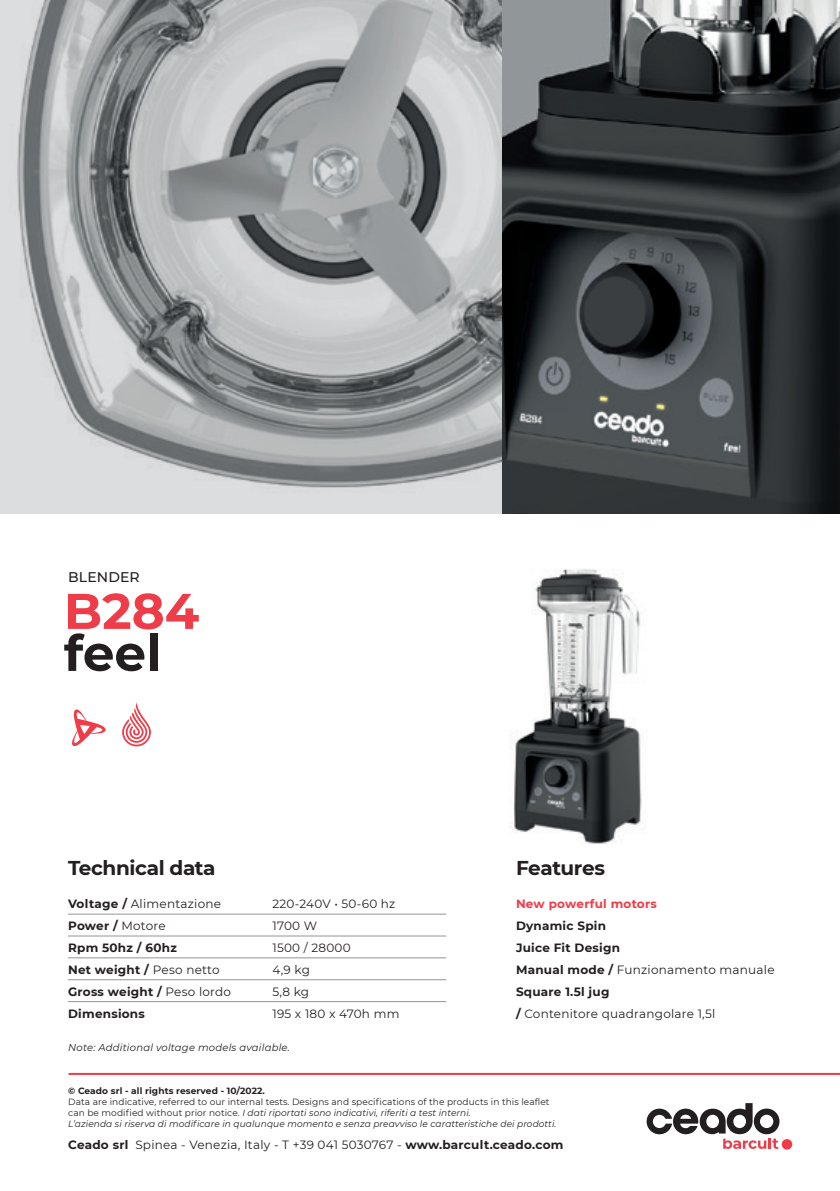
<style>
.page{position:relative;width:840px;height:1191px;background:#fff}
.page>*{position:absolute;margin:0;border:0;box-sizing:border-box;transform-origin:0 0}
.Testo_Contenuto{font:700 50px "Montserrat";color:#ee3d49}
.Testo_Contenuto-2{font:700 50px "Montserrat";color:#231f20}
.Sotto_-_Sottotitoli{font:700 20px "Montserrat";letter-spacing:-.02em;color:#231f20}
.Sotto_-_Sottotitoli-2{font:500 14px "Montserrat";letter-spacing:.01em;color:#231f20}
.Testo{font:12px "Montserrat";letter-spacing:.02em;color:#231f20}
.Testo-2{font:700 12px "Montserrat";letter-spacing:.02em;color:#231f20}
.Testo-3{font:700 12px "Montserrat";letter-spacing:.02em;color:#ee3d49}
.Testo-4{font:italic 10px "Montserrat";letter-spacing:.02em;color:#231f20}
.t1{font:9px/11px "Montserrat";letter-spacing:.01em;color:#231f20}
.t2{font:italic 9px "Montserrat";letter-spacing:.01em;color:#231f20}
.t3{font:700 9px "Montserrat";letter-spacing:.01em;color:#231f20}
.s1{font-weight:700}
.s2{font-weight:400}
.s3{font-style:italic}
</style>
<div class="page">
<img style="left:0;top:0;width:502px;height:513px">
<hr style="left:68px;top:913px;width:377px;height:1px;background:#909597">
<hr style="left:68px;top:935px;width:377px;height:1px;background:#909597">
<hr style="left:68px;top:957px;width:377px;height:1px;background:#909597">
<hr style="left:68px;top:979px;width:377px;height:1px;background:#909597">
<hr style="left:68px;top:1001px;width:377px;height:1px;background:#909597">
<svg style="left:122px;top:702px;width:29px;height:44px"></svg>
<svg style="left:72px;top:709px;width:34px;height:37px"></svg>
<hr style="left:69px;top:1073px;width:770px;height:2px;background:#ee3d49">
<div style="left:781px;top:1139px;width:10px;height:10px;background:#ee3d49;border-radius:50%"></div>
<svg style="left:646px;top:1103px;width:133px;height:45px"></svg>
<img style="left:510px;top:569px;width:132px;height:275px">
<img style="left:502px;top:0;width:337px;height:513px">
<p class="Sotto_-_Sottotitoli-2" style="left:68px;top:567px;width:73px">BLENDER</p>
<p class="Testo_Contenuto" style="left:64px;top:575px;width:137px">B284</p>
<p class="Testo_Contenuto-2" style="left:64px;top:617px;width:99px">feel</p>
<p class="Sotto_-_Sottotitoli" style="left:68px;top:853px;width:149px">Technical data</p>
<p class="Sotto_-_Sottotitoli" style="left:515px;top:853px;width:91px">Features</p>
<p class="Testo" style="left:68px;top:895px;width:154px"><span class="s1">Voltage /</span> Alimentazione</p>
<p class="Testo-2" style="left:68px;top:916px;width:99px">Power / <span class="s2">Motore</span></p>
<p class="Testo-2" style="left:68px;top:938px;width:110px">Rpm 50hz / 60hz</p>
<p class="Testo-2" style="left:68px;top:960px;width:153px">Net weight / <span class="s2">Peso netto</span></p>
<p class="Testo-2" style="left:68px;top:982px;width:164px">Gross weight / <span class="s2">Peso lordo</span></p>
<p class="Testo-2" style="left:68px;top:1004px;width:78px">Dimensions</p>
<p class="Testo" style="left:272px;top:895px;width:124px">220-240V • 50-60 hz</p>
<p class="Testo" style="left:272px;top:917px;width:46px">1700 W</p>
<p class="Testo" style="left:272px;top:939px;width:80px">1500 / 28000</p>
<p class="Testo" style="left:272px;top:961px;width:39px">4,9 kg</p>
<p class="Testo" style="left:272px;top:983px;width:38px">5,8 kg</p>
<p class="Testo" style="left:272px;top:1005px;width:128px">195 x 180 x 470h mm</p>
<p class="Testo-4" style="left:68px;top:1040px;width:223px">Note: Additional voltage models available.</p>
<p class="Testo-3" style="left:515px;top:894px;width:142px">New powerful motors</p>
<p class="Testo-2" style="left:515px;top:916px;width:91px">Dynamic Spin</p>
<p class="Testo-2" style="left:515px;top:938px;width:105px">Juice Fit Design</p>
<p class="Testo" style="left:515px;top:961px;width:260px"><span class="s1">Manual mode /</span> Funzionamento manuale</p>
<p class="Testo-2" style="left:515px;top:982px;width:95px">Square 1.5l jug</p>
<p class="Testo" style="left:515px;top:1005px;width:201px"><span class="s1">/</span> Contenitore quadrangolare 1,5l</p>
<p class="t3" style="left:68px;top:1084px;width:198px">© Ceado srl - all rights reserved - 10/2022.</p>
<p class="t1" style="left:68px;top:1095px;width:482px">Data are indicative, referred to our internal tests. Designs and specifications of the products in this leaflet can be modified without prior notice. <span class="s3">I dati riportati sono indicativi, riferiti a test interni.</span></p>
<p class="t2" style="left:68px;top:1117px;width:489px">L’azienda si riserva di modificare in qualunque momento e senza preavviso le caratteristiche dei prodotti.</p>
<p class="Testo" style="left:68px;top:1136px;width:496px"><span class="s1">Ceado srl</span> Spinea - Venezia, Italy - T +39 041 5030767 - <span class="s1">www.barcult.ceado.com</span></p>
</div>
